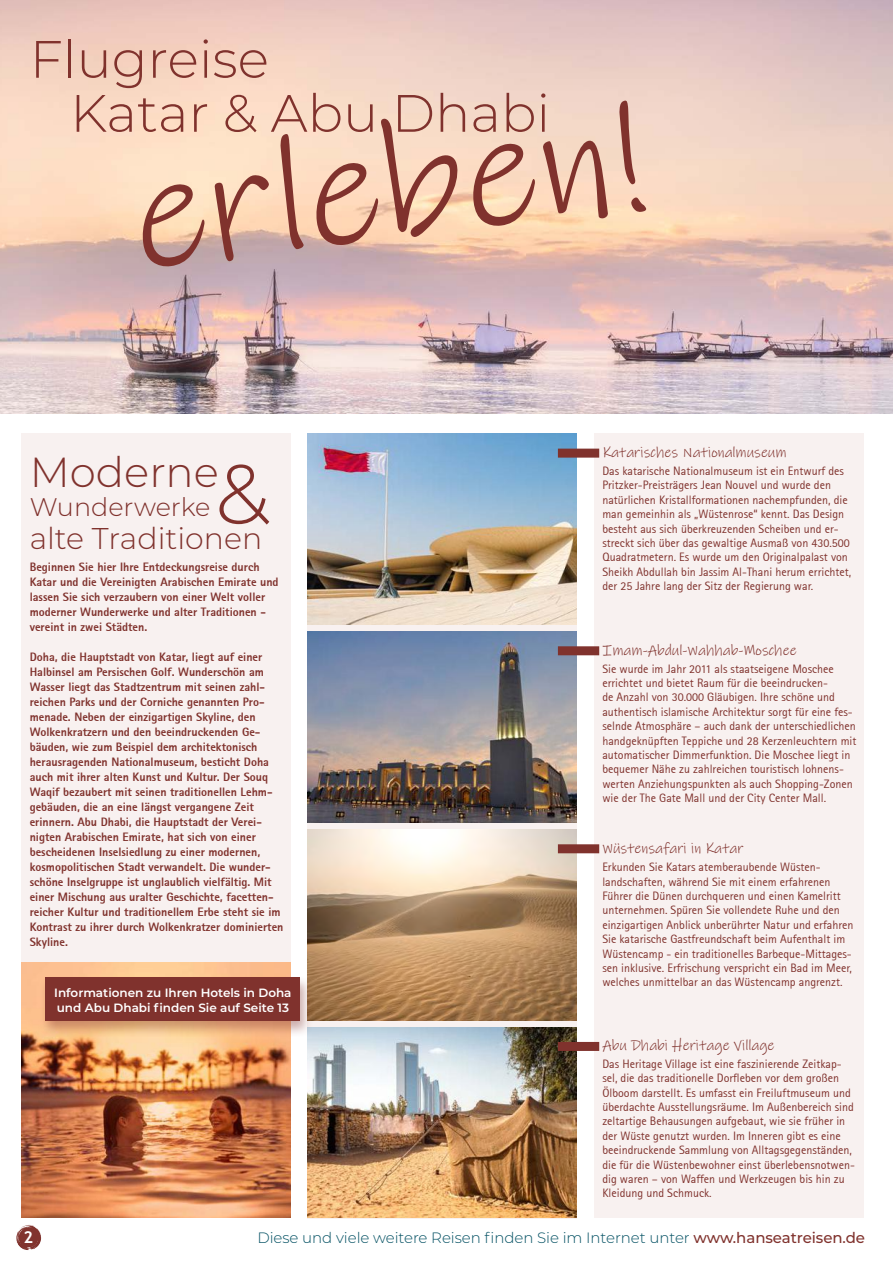
<style>
.page{position:relative;width:893px;height:1263px;background:#fff}
.page>*{position:absolute;margin:0;border:0;box-sizing:border-box;transform-origin:0 0}
.t1{font:163.2px "Ink Free";color:#80322d}
.t2{font:300 84.15px "Montserrat";color:#80322d}
.t3{font:300 52.5px/54px "Montserrat";color:#80322d}
.t4{font:300 42px "Montserrat";color:#80322d}
.t5{font:300 30px "Montserrat";color:#80322d}
.t6{font:300 25.5px "Montserrat";color:#80322d}
.t7{font:700 16.5px "Trebuchet MS";color:#fff}
.t8{font:15px "Ink Free";color:#80322d}
.t9{font:300 15px "Montserrat";letter-spacing:-.005em;color:#045163}
.t10{font:12px/14.4px "Rotis Sans Serif";color:#80322d}
.t11{font:800 12px/15px "Rotis Sans Serif";color:#80322d}
.t12{font:600 12px/15px "Montserrat";color:#fff}
.s1{font-weight:500;color:#80322d}
</style>
<div class="page">
<svg style="left:16px;top:1225px;width:25px;height:25px"></svg>
<div style="left:19px;top:1227px;width:20px;height:20px;background:#81332e;border-radius:50%"></div>
<img style="left:0;top:0;width:893px;height:414px">
<div style="left:21px;top:434px;width:270px;height:784px;background:#f8f1f0"></div>
<div style="left:594px;top:434px;width:269px;height:784px;background:#f8f1f0"></div>
<svg style="left:308px;top:624px;width:269px;height:403px;fill:#f8f1f0"></svg>
<img style="left:308px;top:434px;width:269px;height:190px">
<img style="left:308px;top:632px;width:269px;height:190px">
<img style="left:308px;top:829px;width:269px;height:191px">
<img style="left:308px;top:1027px;width:269px;height:191px">
<div style="left:558px;top:449px;width:41px;height:9px;background:#80322d"></div>
<div style="left:558px;top:646px;width:41px;height:9px;background:#80322d"></div>
<div style="left:558px;top:844px;width:41px;height:9px;background:#80322d"></div>
<img style="left:21px;top:963px;width:270px;height:255px">
<div style="left:39px;top:975px;width:274px;height:63px;background:#80322d;opacity:.4"></div>
<div style="left:46px;top:977px;width:254px;height:43px;background:#80322d"></div>
<div style="left:558px;top:1042px;width:41px;height:9px;background:#80322d"></div>
<h3 class="t3" style="left:70px;top:30px;width:481px;text-indent:-40px">Flugreise<br>Katar &amp; Abu Dhabi</h3>
<h1 class="t1" style="left:119px;top:112px;width:517px;rotate:-7deg">erleben!</h1>
<h3 class="t4" style="left:30px;top:444px;width:191px">Moderne</h3>
<h3 class="t6" style="left:30px;top:489px;width:182px">Wunderwerke</h3>
<h3 class="t5" style="left:30px;top:518px;width:234px">alte Traditionen</h3>
<p class="t11" style="left:30px;top:559px;width:250px">Beginnen Sie hier Ihre Entdeckungsreise durch Katar und die Vereinigten Arabischen Emirate und lassen Sie sich verzaubern von einer Welt voller moderner Wunderwerke und alter Traditionen - vereint in zwei Städten.</p>
<p class="t11" style="left:30px;top:649px;width:255px">Doha, die Hauptstadt von Katar, liegt auf einer Halbinsel am Persischen Golf. Wunderschön am Wasser liegt das Stadtzentrum mit seinen zahl&shy;reichen Parks und der Corniche genannten Pro&shy;menade. Neben der einzigartigen Skyline, den Wolkenkratzern und den beeindruckenden Ge&shy;bäuden, wie zum Beispiel dem architektonisch herausragenden Nationalmuseum, besticht Doha auch mit ihrer alten Kunst und Kultur. Der Souq Waqif bezaubert mit seinen traditionellen Lehm&shy;gebäuden, die an eine längst vergangene Zeit erinnern. Abu Dhabi, die Hauptstadt der Verei&shy;nigten Arabischen Emirate, hat sich von einer bescheidenen Inselsiedlung zu einer modernen, kosmopolitischen Stadt verwandelt. Die wunder&shy;schöne Inselgruppe ist unglaublich vielfältig. Mit einer Mischung aus uralter Geschichte, facetten&shy;reicher Kultur und traditionellem Erbe steht sie im Kontrast zu ihrer durch Wolkenkratzer dominierten Skyline.</p>
<h2 class="t2" style="left:215px;top:437px;width:57px">&amp;</h2>
<p class="t12" style="left:54px;top:985px;width:239px">Informationen zu Ihren Hotels in Doha und Abu Dhabi finden Sie auf Seite 13</p>
<p class="t8" style="left:602px;top:442px;width:186px">Katarisches Nationalmuseum</p>
<p class="t10" style="left:602px;top:464px;width:250px">Das katarische Nationalmuseum ist ein Entwurf des Pritzker-Preisträgers Jean Nouvel und wurde den natürlichen Kristallformationen nachempfunden, die man gemeinhin als „Wüstenrose“ kennt. Das Design besteht aus sich überkreuzenden Scheiben und er&shy;streckt sich über das gewaltige Ausmaß von 430.500<br>Quadratmetern. Es wurde um den Originalpalast von Sheikh Abdullah bin Jassim Al-Thani herum errichtet, der 25 Jahre lang der Sitz der Regierung war.</p>
<p class="t8" style="left:602px;top:640px;width:196px">Imam-Abdul-Wahhab-Moschee</p>
<p class="t10" style="left:602px;top:661px;width:256px">Sie wurde im Jahr 2011 als staatseigene Moschee errichtet und bietet Raum für die beeindrucken-<br>de Anzahl von 30.000 Gläubigen. Ihre schöne und authentisch islamische Architektur sorgt für eine fes&shy;selnde Atmosphäre – auch dank der unterschiedlichen handgeknüpften Teppiche und 28 Kerzenleuchtern mit automatischer Dimmerfunktion. Die Moschee liegt in bequemer Nähe zu zahlreichen touristisch lohnens&shy;werten Anziehungspunkten als auch Shopping-Zonen wie der The Gate Mall und der City Center Mall.</p>
<p class="t8" style="left:602px;top:839px;width:143px">Wüstensafari in Katar</p>
<p class="t10" style="left:602px;top:860px;width:253px">Erkunden Sie Katars atemberaubende Wüsten&shy;landschaften, während Sie mit einem erfahrenen Führer die Dünen durchqueren und einen Kamelritt unternehmen. Spüren Sie vollendete Ruhe und den einzigartigen Anblick unberührter Natur und erfahren Sie katarische Gastfreundschaft beim Aufenthalt im Wüstencamp - ein traditionelles Barbeque-Mittages&shy;sen inklusive. Erfrischung verspricht ein Bad im Meer, welches unmittelbar an das Wüstencamp angrenzt.</p>
<p class="t8" style="left:602px;top:1035px;width:174px">Abu Dhabi Heritage Village</p>
<p class="t10" style="left:602px;top:1056px;width:254px">Das Heritage Village ist eine faszinierende Zeitkap&shy;sel, die das traditionelle Dorfleben vor dem großen Ölboom darstellt. Es umfasst ein Freiluftmuseum und überdachte Ausstellungsräume. Im Außenbereich sind zeltartige Behausungen aufgebaut, wie sie früher in der Wüste genutzt wurden. Im Inneren gibt es eine beeindruckende Sammlung von Alltagsgegenständen, die für die Wüstenbewohner einst überlebensnotwen&shy;dig waren – von Waffen und Werkzeugen bis hin zu Kleidung und Schmuck.</p>
<h3 class="t7" style="left:24px;top:1227px;width:11px">2</h3>
<p class="t9" style="left:257px;top:1227px;width:609px">Diese und viele weitere Reisen finden Sie im Internet unter <span class="s1">www.hanseatreisen.de</span></p>
</div>
